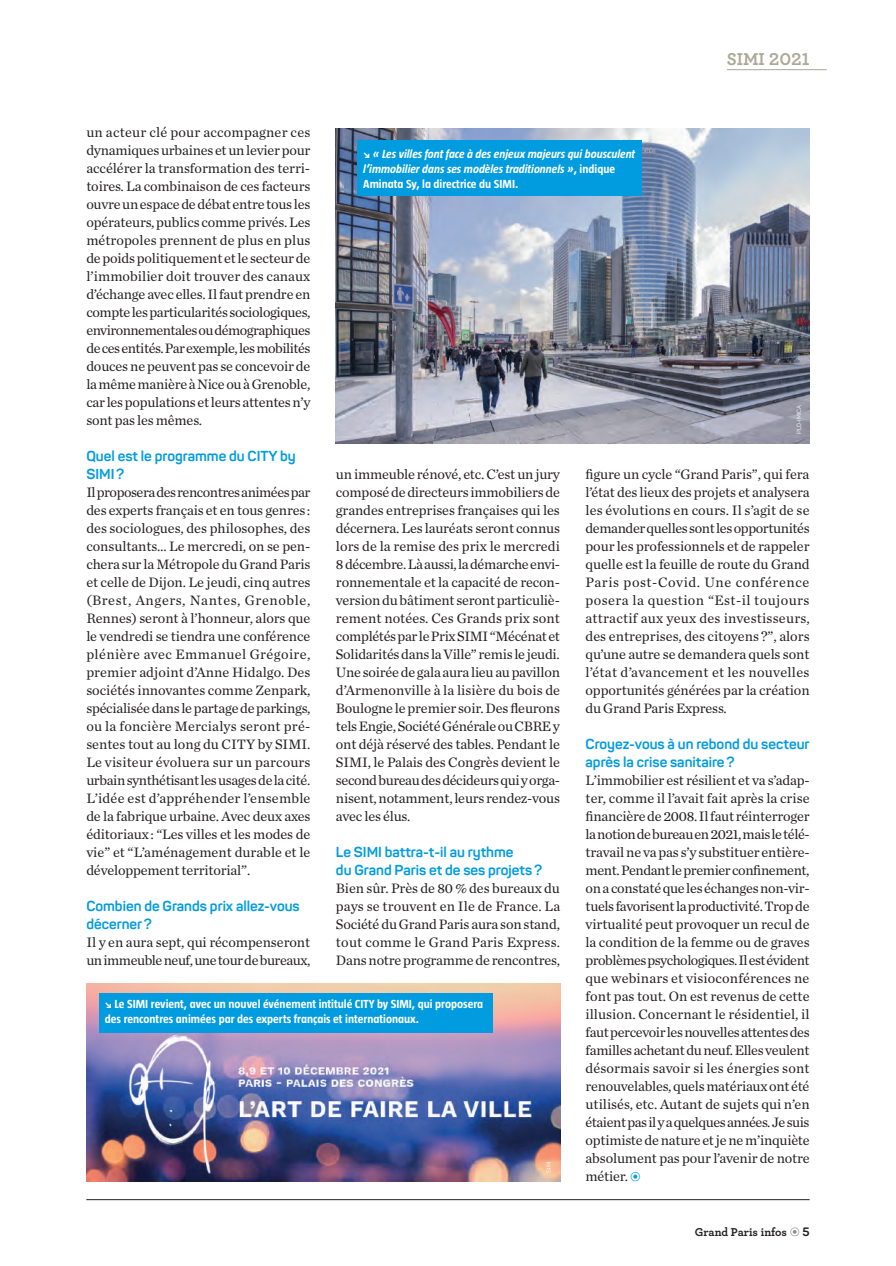
<style>
.page{position:relative;width:896px;height:1266px;background:#fff}
.page>*{position:absolute;margin:0;border:0;box-sizing:border-box;transform-origin:0 0}
.t1{font:700 18px "Archer";color:#a9a997}
.t2{font:14.25px/18px "Chronicle Text G1";letter-spacing:-.01em;color:#231f20;text-align:justify}
.t3{font:700 14.25px/18px "Panton";color:#009cdf}
.t4{font:italic 700 12px/15px "Taz";color:#fff}
.t5{font:700 12px/15px "Taz";color:#fff}
.t6{font:700 12px "Archer";color:#231f20}
.t7{font:6px "Panton";letter-spacing:.005em;color:#fff}
.s1{font-family:"Klavika";font-style:normal}
.s2{font-style:normal}
.s3{color:#009cdf}
.s4{font-family:"Klavika"}
.s5{font-family:"Chronicle Text G1";font-weight:400;font-size:13.5px;color:#8a8c8f}
.s6{font-family:"Panton"}
</style>
<div class="page">
<hr style="left:86px;top:1199px;width:723px;height:1px;background:#231f20">
<hr style="left:726px;top:69px;width:100px;height:1px;background:#a9a997">
<img style="left:86px;top:983px;width:474px;height:198px">
<img style="left:336px;top:129px;width:473px;height:314px">
<div style="left:99px;top:993px;width:393px;height:39px;background:#009cdf"></div>
<div style="left:357px;top:141px;width:284px;height:55px;background:#009cdf"></div>
<p class="t1" style="left:726px;top:45px;width:84px">SIMI 2021</p>
<p class="t2" style="left:86px;top:122px;width:226px">un acteur clé pour accompagner ces dynamiques urbaines et un levier pour accélérer la transformation des terri&shy;toires. La combinaison de ces facteurs ouvre un espace de débat entre tous les opérateurs, publics comme privés. Les métropoles prennent de plus en plus de poids politiquement et le secteur de l’immobilier doit trouver des canaux d’échange avec elles. Il faut prendre en compte les particularités sociologiques, environnementales ou démographiques de ces entités. Par exemple, les mobilités douces ne peuvent pas se concevoir de la même manière à Nice ou à Grenoble, car les populations et leurs attentes n’y sont pas les mêmes.</p>
<p class="t3" style="left:86px;top:447px;width:211px">Quel est le programme du CITY by<br>SIMI?</p>
<p class="t2" style="left:86px;top:482px;width:226px">Il proposera des rencontres animées par des experts français et en tous genres : des sociologues, des philosophes, des consultants… Le mercredi, on se pen&shy;chera sur la Métropole du Grand Paris et celle de Dijon. Le jeudi, cinq autres (Brest, Angers, Nantes, Grenoble, Rennes) seront à l’honneur, alors que le vendredi se tiendra une conférence plénière avec Emmanuel Grégoire, premier adjoint d’Anne Hidalgo. Des sociétés innovantes comme Zenpark, spécialisée dans le partage de parkings, ou la foncière Mercialys seront pré&shy;sentes tout au long du CITY by SIMI.<br>Le visiteur évoluera sur un parcours urbain synthétisant les usages de la cité.<br>L’idée est d’appréhender l’ensemble de la fabrique urbaine. Avec deux axes éditoriaux : “Les villes et les modes de vie” et “L’aménagement durable et le développement territorial”.</p>
<p class="t3" style="left:86px;top:897px;width:215px">Combien de Grands prix allez-vous décerner?</p>
<p class="t2" style="left:86px;top:932px;width:225px">Il y en aura sept, qui récompenseront un immeuble neuf, une tour de bureaux,</p>
<p class="t4" style="left:363px;top:146px;width:273px"><span class="s1">•</span> « Les villes font face à des enjeux majeurs qui bousculent l’immobilier dans ses modèles traditionnels »<span class="s2">, indique<br>Aminata Sy, la directrice du SIMI.</span></p>
<p class="t7" style="left:795px;top:434px;width:30px;rotate:-90deg">PLD-IMICA</p>
<p class="t2" style="left:336px;top:464px;width:226px">un immeuble rénové, etc. C’est un jury composé de directeurs immobiliers de grandes entreprises françaises qui les décernera. Les lauréats seront connus lors de la remise des prix le mercredi 8décembre. Là aussi, la démarche envi&shy;ronnementale et la capacité de recon&shy;version du bâtiment seront particuliè&shy;rement notées. Ces Grands prix sont complétés par le Prix SIMI “Mécénat et Solidarités dans la Ville” remis le jeudi.<br>Une soirée de gala aura lieu au pavillon d’Armenonville à la lisière du bois de Boulogne le premier soir. Des fleurons tels Engie, Société Générale ou CBRE y ont déjà réservé des tables. Pendant le SIMI, le Palais des Congrès devient le second bureau des décideurs qui y orga&shy;nisent, notamment, leurs rendez-vous avec les élus.</p>
<p class="t3" style="left:336px;top:843px;width:208px">Le SIMI battra-t-il au rythme<br>du Grand Paris et de ses projets?</p>
<p class="t2" style="left:336px;top:878px;width:226px">Bien sûr. Près de 80 % des bureaux du pays se trouvent en Ile de France. La Société du Grand Paris aura son stand, tout comme le Grand Paris Express.<br>Dans notre programme de rencontres,</p>
<p class="t2" style="left:585px;top:464px;width:226px">figure un cycle “Grand Paris”, qui fera l’état des lieux des projets et analysera les évolutions en cours. Il s’agit de se demander quelles sont les opportunités pour les professionnels et de rappeler quelle est la feuille de route du Grand Paris post-Covid. Une conférence posera la question “Est-il toujours attractif aux yeux des investisseurs, des entreprises, des citoyens ?”, alors qu’une autre se demandera quels sont l’état d’avancement et les nouvelles opportunités générées par la création du Grand Paris Express.</p>
<p class="t3" style="left:585px;top:735px;width:225px">Croyez-vous à un rebond du secteur après la crise sanitaire?</p>
<p class="t2" style="left:585px;top:770px;width:226px">L’immobilier est résilient et va s’adap&shy;ter, comme il l’avait fait après la crise financière de 2008. Il faut réinterroger la notion de bureau en 2021, mais le télé&shy;travail ne va pas s’y substituer entière&shy;ment. Pendant le premier confinement, on a constaté que les échanges non-vir&shy;tuels favorisent la productivité. Trop de virtualité peut provoquer un recul de la condition de la femme ou de graves problèmes psychologiques. Il est évident que webinars et visioconférences ne font pas tout. On est revenus de cette illusion. Concernant le résidentiel, il faut percevoir les nouvelles attentes des familles achetant du neuf. Elles veulent désormais savoir si les énergies sont renouvelables, quels matériaux ont été utilisés, etc. Autant de sujets qui n’en étaient pas il y a quelques années. Je suis optimiste de nature et je ne m’inquiète absolument pas pour l’avenir de notre métier. <span class="s3">•</span></p>
<p class="t5" style="left:105px;top:996px;width:380px"><span class="s4">•</span> Le SIMI revient, avec un nouvel événement intitulé CITY by SIMI, qui proposera des rencontres animées par des experts français et internationaux.</p>
<p class="t7" style="left:545px;top:1172px;width:13px;rotate:-90deg">SIMI</p>
<p class="t6" style="left:694px;top:1222px;width:116px">Grand Paris infos <span class="s5">•</span> <span class="s6">5</span></p>
</div>
